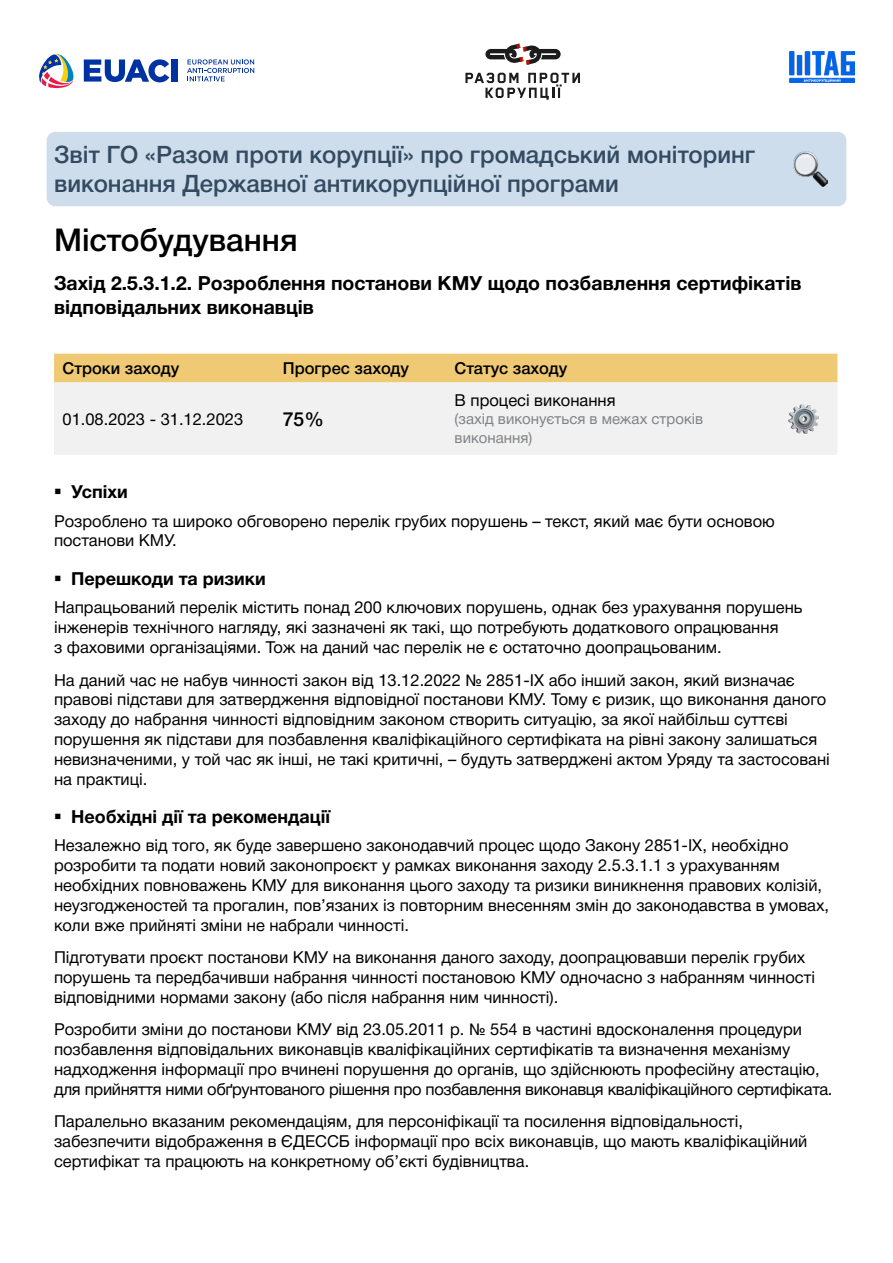
<style>
.page{position:relative;width:893px;height:1263px;background:#fff}
.page>*{position:absolute;margin:0;border:0;box-sizing:border-box;transform-origin:0 0}
.t1{font:500 31.5px "Helvetica Neue Cyr";color:#000}
.t2{font:500 24px/28.8px "Helvetica Neue Cyr";color:#334a61}
.t3{font:700 19.5px/23.4px "Helvetica Neue Cyr";color:#000}
.t4{font:500 19.5px "Helvetica Neue Cyr";color:#000}
.t5{font:700 18px "Helvetica Neue Cyr";color:#000}
.t6{font:16.5px/19.8px "Helvetica Neue Cyr";color:#000}
.t7{font:500 16.5px "Helvetica Neue Cyr";color:#000}
.t8{font:15px/18px "Helvetica Neue Cyr";color:#808285}
</style>
<div class="page">
<div style="left:47px;top:132px;width:799px;height:74px;background:#cdddeb;border-radius:9px"></div>
<img style="left:793px;top:152px;width:34px;height:34px">
<svg style="left:187px;top:59px;width:67px;height:22px"></svg>
<svg style="left:39px;top:53px;width:35px;height:35px"></svg>
<svg style="left:84px;top:59px;width:85px;height:23px"></svg>
<div style="left:171px;top:59px;width:7px;height:23px;background:#0033a1"></div>
<svg style="left:465px;top:73px;width:115px;height:27px"></svg>
<svg style="left:485px;top:44px;width:76px;height:21px"></svg>
<img style="left:790px;top:51px;width:65px;height:31px">
<div style="left:54px;top:354px;width:783px;height:28px;background:#f0c975"></div>
<div style="left:54px;top:382px;width:783px;height:73px;background:#f1f1f2"></div>
<img style="left:789px;top:404px;width:30px;height:30px">
<h2 class="t2" style="left:54px;top:140px;width:703px">Звіт ГО «Разом проти корупції» про громадський моніторинг виконання Державної антикорупційної програми</h2>
<h1 class="t1" style="left:54px;top:222px;width:245px">Містобудування</h1>
<p class="t3" style="left:54px;top:272px;width:749px">Захід 2.5.3.1.2. Розроблення постанови КМУ щодо позбавлення сертифікатів відповідальних виконавців</p>
<p class="t7" style="left:63px;top:359px;width:118px">Строки заходу</p>
<p class="t7" style="left:283px;top:359px;width:128px">Прогрес заходу</p>
<p class="t7" style="left:455px;top:359px;width:114px">Статус заходу</p>
<p class="t6" style="left:63px;top:409px;width:182px">01.08.2023 - 31.12.2023</p>
<p class="t4" style="left:283px;top:408px;width:43px">75%</p>
<p class="t6" style="left:455px;top:391px;width:163px">В процесі виконання</p>
<p class="t8" style="left:455px;top:410px;width:250px">(захід виконується в межах строків виконання)</p>
<p class="t5" style="left:71px;top:482px;width:58px">Успіхи</p>
<p class="t6" style="left:54px;top:511px;width:722px">Розроблено та широко обговорено перелік грубих порушень – текст, який має бути основою постанови КМУ.</p>
<p class="t5" style="left:71px;top:569px;width:196px">Перешкоди та ризики</p>
<p class="t6" style="left:54px;top:598px;width:750px">Напрацьований перелік містить понад 200 ключових порушень, однак без урахування порушень інженерів технічного нагляду, які зазначені як такі, що потребують додаткового опрацювання<br>з фаховими організаціями. Тож на даний час перелік не є остаточно доопрацьованим.</p>
<p class="t6" style="left:54px;top:670px;width:777px">На даний час не набув чинності закон від 13.12.2022 № 2851-IX або інший закон, який визначає правові підстави для затвердження відповідної постанови КМУ. Тому є ризик, що виконання даного заходу до набрання чинності відповідним законом створить ситуацію, за якої найбільш суттєві порушення як підстави для позбавлення кваліфікаційного сертифіката на рівні закону залишаться невизначеними, у той час як інші, не такі критичні, – будуть затверджені актом Уряду та застосовані на практиці.</p>
<p class="t5" style="left:71px;top:807px;width:261px">Необхідні дії та рекомендації</p>
<p class="t6" style="left:54px;top:836px;width:777px">Незалежно від того, як буде завершено законодавчий процес щодо Закону 2851-IX, необхідно розробити та подати новий законопроєкт у рамках виконання заходу 2.5.3.1.1 з урахуванням необхідних повноважень КМУ для виконання цього заходу та ризики виникнення правових колізій, неузгодженостей та прогалин, пов’язаних із повторним внесенням змін до законодавства в умовах, коли вже прийняті зміни не набрали чинності.</p>
<p class="t6" style="left:54px;top:948px;width:763px">Підготувати проєкт постанови КМУ на виконання даного заходу, доопрацювавши перелік грубих порушень та передбачивши набрання чинності постановою КМУ одночасно з набранням чинності відповідними нормами закону (або після набрання ним чинності).</p>
<p class="t6" style="left:54px;top:1020px;width:780px">Розробити зміни до постанови КМУ від 23.05.2011 р. № 554 в частині вдосконалення процедури позбавлення відповідальних виконавців кваліфікаційних сертифікатів та визначення механізму надходження інформації про вчинені порушення до органів, що здійснюють професійну атестацію, для прийняття ними обґрунтованого рішення про позбавлення виконавця кваліфікаційного сертифіката.</p>
<p class="t6" style="left:54px;top:1112px;width:755px">Паралельно вказаним рекомендаціям, для персоніфікації та посилення відповідальності, забезпечити відображення в ЄДЕССБ інформації про всіх виконавців, що мають кваліфікаційний сертифікат та працюють на конкретному об’єкті будівництва.</p>
</div>
